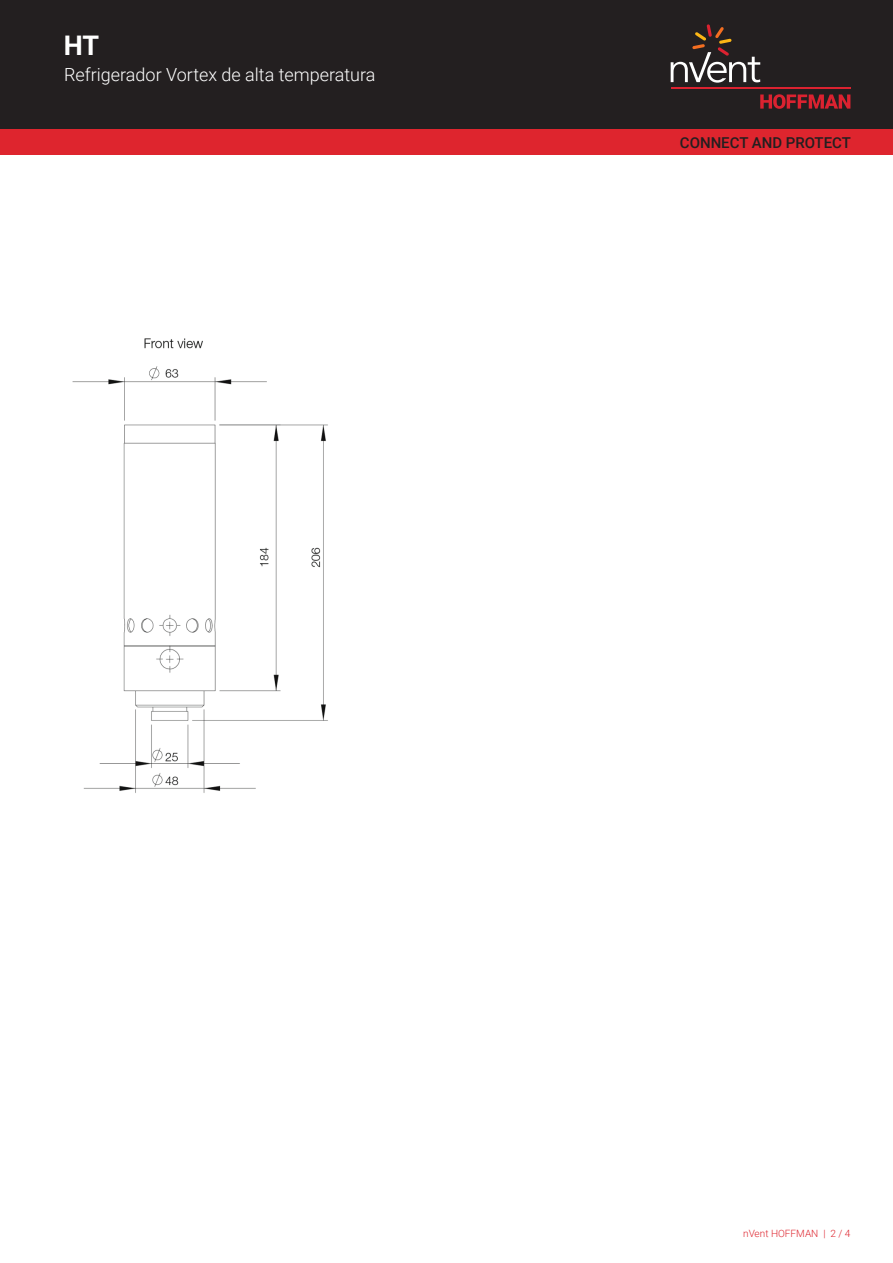
<style>
.page{position:relative;width:893px;height:1263px;background:#fff}
.page>*{position:absolute;margin:0;border:0;box-sizing:border-box;transform-origin:0 0}
.t1{font:700 27px "Roboto";color:#fff}
.t2{font:300 18px "Roboto";color:#fff}
.t3{font:500 15px "Roboto";color:#231f20}
.t4{font:300 10.05px "Roboto";color:#de252e}
</style>
<div class="page">
<div style="left:0;top:0;width:893px;height:129px;background:#231f20"></div>
<svg style="left:760px;top:94px;width:90px;height:15px"></svg>
<hr style="left:671px;top:88px;width:179px;height:1px;background:#db2230">
<svg style="left:671px;top:24px;width:89px;height:59px"></svg>
<div style="left:0;top:129px;width:893px;height:26px;background:#de252e"></div>
<img style="left:72px;top:338px;width:256px;height:455px">
<h1 class="t1" style="left:64px;top:27px;width:37px">HT</h1>
<p class="t2" style="left:64px;top:62px;width:313px">Refrigerador Vortex de alta temperatura</p>
<p class="t3" style="left:680px;top:132px;width:173px">CONNECT AND PROTECT</p>
<p class="t4" style="left:743px;top:1226px;width:109px">nVent HOFFMAN | 2 / 4</p>
</div>
